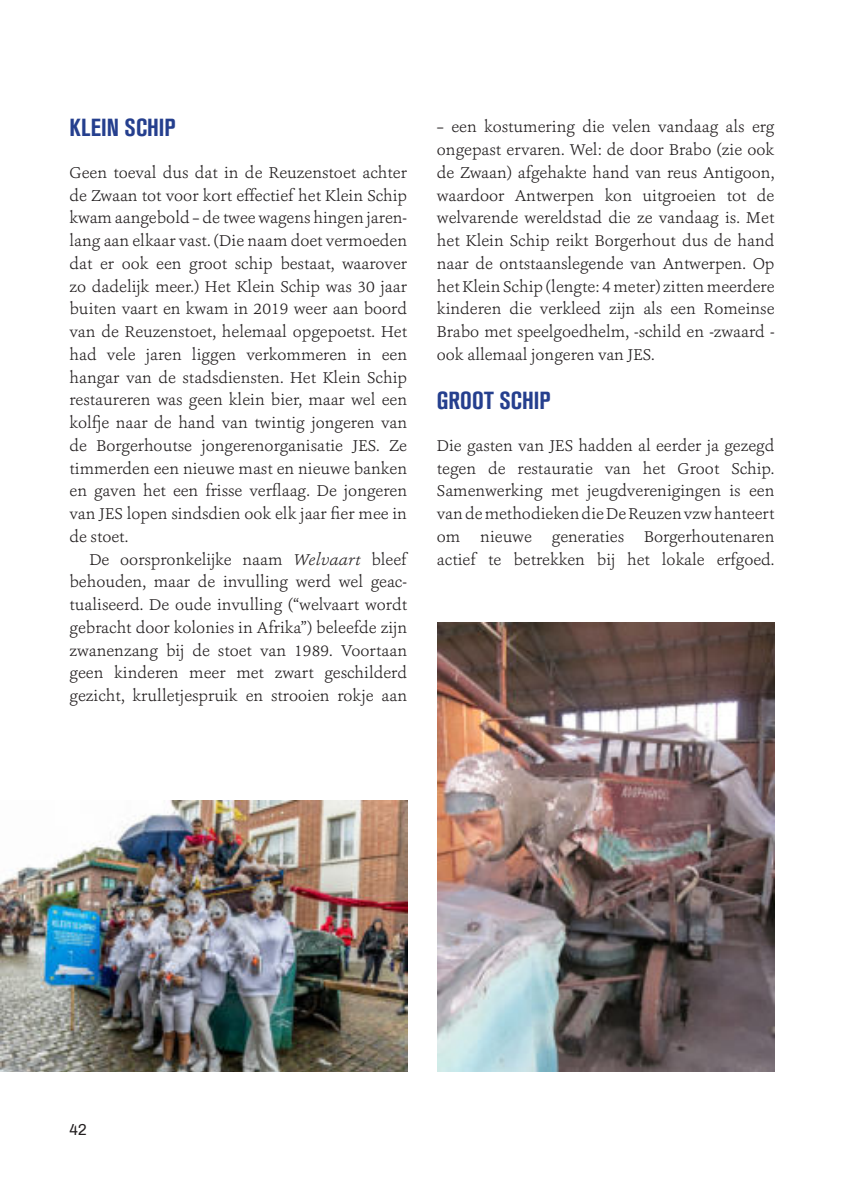
<style>
.page{position:relative;width:844px;height:1191px;background:#fff}
.page>*{position:absolute;margin:0;border:0;box-sizing:border-box;transform-origin:0 0}
.t1{font:700 condensed 24.5px "Akzidenz Grotesk BQ";color:#253f8e}
.t2{font:300 16.45px/22.8px "Ashbury";color:#231f20;text-align:justify}
.t3{font:15.4px "Archivo";color:#231f20}
.s1{font-style:italic}
</style>
<div class="page">
<img style="left:0;top:801px;width:407px;height:270px">
<img style="left:437px;top:623px;width:337px;height:448px">
<h1 class="t1" style="left:69px;top:114px;width:108px">KLEIN SCHIP</h1>
<p class="t2" style="left:69px;top:162px;width:339px">Geen toeval dus dat in de Reuzenstoet achter de Zwaan tot voor kort effectief het Klein Schip kwam aangebold – de twee wagens hingen jaren&shy;lang aan elkaar vast. (Die naam doet vermoeden dat er ook een groot schip bestaat, waarover zo dadelijk meer.) Het Klein Schip was 30 jaar buiten vaart en kwam in 2019 weer aan boord van de Reuzenstoet, helemaal opgepoetst. Het had vele jaren liggen verkommeren in een hangar van de stadsdiensten. Het Klein Schip restaureren was geen klein bier, maar wel een kolfje naar de hand van twintig jongeren van de Borgerhoutse jongerenorganisatie JES. Ze timmerden een nieuwe mast en nieuwe banken en gaven het een frisse verflaag. De jongeren van JES lopen sindsdien ook elk jaar fier mee in de stoet.</p>
<p class="t2" style="left:69px;top:549px;width:339px;text-indent:20px">De oorspronkelijke naam <span class="s1">Welvaart</span> bleef behouden, maar de invulling werd wel geac&shy;tualiseerd. De oude invulling (“welvaart wordt gebracht door kolonies in Afrika”) beleefde zijn zwanenzang bij de stoet van 1989. Voortaan geen kinderen meer met zwart geschilderd gezicht, krulletjespruik en strooien rokje aan</p>
<p class="t2" style="left:437px;top:117px;width:339px">– een kostumering die velen vandaag als erg ongepast ervaren. Wel: de door Brabo (zie ook de Zwaan) afgehakte hand van reus Antigoon, waardoor Antwerpen kon uitgroeien tot de welvarende wereldstad die ze vandaag is. Met het Klein Schip reikt Borgerhout dus de hand naar de ontstaanslegende van Antwerpen. Op het Klein Schip (lengte: 4 meter) zitten meerdere kinderen die verkleed zijn als een Romeinse Brabo met speelgoedhelm, -schild en -zwaard - ook allemaal jongeren van JES.</p>
<h1 class="t1" style="left:437px;top:387px;width:115px">GROOT SCHIP</h1>
<p class="t2" style="left:437px;top:435px;width:339px">Die gasten van JES hadden al eerder ja gezegd tegen de restauratie van het Groot Schip.<br>Samenwerking met jeugdverenigingen is een van de methodieken die De Reuzen vzw hanteert om nieuwe generaties Borgerhoutenaren actief te betrekken bij het lokale erfgoed.</p>
<p class="t3" style="left:69px;top:1123px;width:19px">42</p>
</div>
